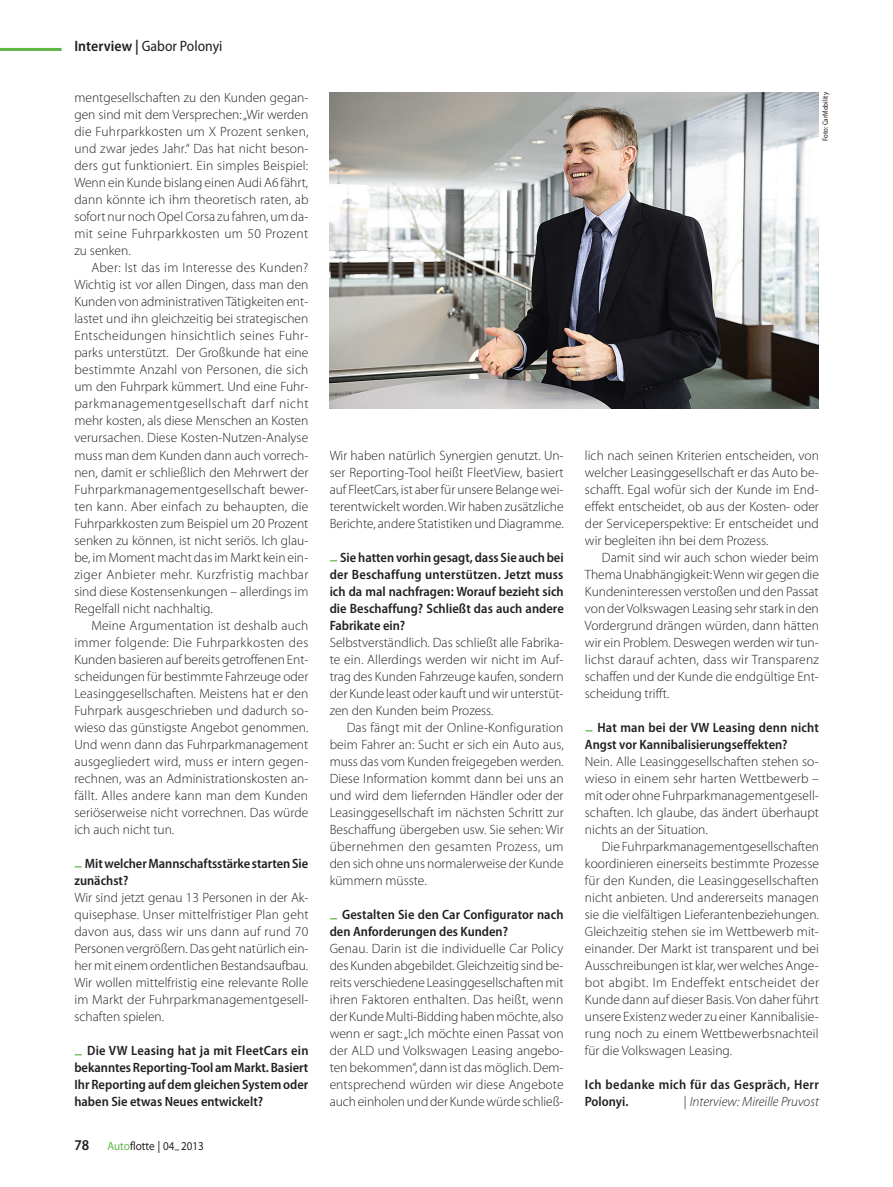
<style>
.page{position:relative;width:893px;height:1187px;background:#fff}
.page>*{position:absolute;margin:0;border:0;box-sizing:border-box;transform-origin:0 0}
.Rubrik{font:semi-condensed 15px "Myriad Pro";color:#231f20}
.Grundtext_Einzug{font:300 13.5px/17px "Myriad Pro";color:#231f20;text-align:justify}
.Grundtext{font:300 13.5px/17px "Myriad Pro";color:#231f20;text-align:justify}
.Frage{font:600 semi-condensed 13.5px/17px "Myriad Pro";color:#231f20}
.Frage-2{font:600 semi-condensed 13.5px/17px "Myriad Pro";letter-spacing:.025em;color:#231f20}
.Frage-3{font:italic 300 13.5px "Myriad Pro";color:#231f20}
.t1{font:semi-expanded 12px "Myriad Pro";color:#231f20;scale:.85 1}
.t2{font:semi-condensed 7.5px "Myriad Pro";color:#231f20}
.s1{font-weight:600}
.s2{font-stretch:normal;font-size:15.75px;color:#60b745}
.s3{font-weight:600;font-stretch:semi-condensed;font-size:15px}
.s4{color:#60b745}
.s5{font-style:normal}
</style>
<div class="page">
<img style="left:330px;top:92px;width:489px;height:316px">
<hr style="left:0;top:48px;width:62px;height:3px;background:#60b745">
<p class="Rubrik" style="left:74px;top:38px;width:150px"><span class="s1">Interview |</span> Gabor Polonyi</p>
<p class="Grundtext" style="left:74px;top:89px;width:236px">mentgesellschaften zu den Kunden gegan&shy;gen sind mit dem Versprechen: „Wir werden die Fuhrparkkosten um X Prozent senken, und zwar jedes Jahr.“ Das hat nicht beson&shy;ders gut funktioniert. Ein simples Beispiel:<br>Wenn ein Kunde bislang einen Audi A6 fährt, dann könnte ich ihm theoretisch raten, ab sofort nur noch Opel Corsa zu fahren, um da&shy;mit seine Fuhrparkkosten um 50 Prozent zu senken.</p>
<p class="Grundtext_Einzug" style="left:74px;top:259px;width:236px;text-indent:17px">Aber: Ist das im Interesse des Kunden?<br>Wichtig ist vor allen Dingen, dass man den Kunden von administrativen Tätigkeiten ent&shy;lastet und ihn gleichzeitig bei strategischen Entscheidungen hinsichtlich seines Fuhr&shy;parks unterstützt. Der Großkunde hat eine bestimmte Anzahl von Personen, die sich um den Fuhrpark kümmert. Und eine Fuhr&shy;parkmanagementgesellschaft darf nicht mehr kosten, als diese Menschen an Kosten verursachen. Diese Kosten-Nutzen-Analyse muss man dem Kunden dann auch vorrech&shy;nen, damit er schließlich den Mehrwert der Fuhrparkmanagementgesellschaft bewer&shy;ten kann. Aber einfach zu behaupten, die Fuhrparkkosten zum Beispiel um 20 Prozent senken zu können, ist nicht seriös. Ich glau&shy;be, im Moment macht das im Markt kein ein&shy;ziger Anbieter mehr. Kurzfristig machbar sind diese Kostensenkungen – allerdings im Regelfall nicht nachhaltig.</p>
<p class="Grundtext_Einzug" style="left:74px;top:616px;width:236px;text-indent:17px">Meine Argumentation ist deshalb auch immer folgende: Die Fuhrparkkosten des Kunden basieren auf bereits getroffenen Ent&shy;scheidungen für bestimmte Fahrzeuge oder Leasinggesellschaften. Meistens hat er den Fuhrpark ausgeschrieben und dadurch so&shy;wieso das günstigste Angebot genommen.<br>Und wenn dann das Fuhrparkmanagement ausgegliedert wird, muss er intern gegen&shy;rechnen, was an Administrationskosten an&shy;fällt. Alles andere kann man dem Kunden seriöserweise nicht vorrechnen. Das würde ich auch nicht tun.</p>
<p class="Frage" style="left:74px;top:855px;width:235px"><span class="s2">–</span> Mit welcher Mannschaftsstärke starten Sie zunächst?</p>
<p class="Grundtext" style="left:74px;top:888px;width:236px">Wir sind jetzt genau 13 Personen in der Ak&shy;quisephase. Unser mittelfristiger Plan geht davon aus, dass wir uns dann auf rund 70<br>Personen vergrößern. Das geht natürlich ein&shy;her mit einem ordentlichen Bestandsaufbau.<br>Wir wollen mittelfristig eine relevante Rolle im Markt der Fuhrparkmanagementgesell&shy;schaften spielen.</p>
<p class="Frage" style="left:74px;top:1042px;width:236px;text-align:justify"><span class="s2">–</span> Die VW Leasing hat ja mit FleetCars ein bekanntes Reporting-Tool am Markt. Basiert Ihr Reporting auf dem gleichen System oder haben Sie etwas Neues entwickelt?</p>
<p class="t1" style="left:74px;top:1139px;width:154px"><span class="s3">78</span> <span class="s4">Auto</span>flotte | 04–2013</p>
<p class="t2" style="left:821px;top:141px;width:51px;rotate:-90deg">Foto: CarMobility</p>
<p class="Grundtext" style="left:330px;top:446px;width:236px">Wir haben natürlich Synergien genutzt. Un&shy;ser Reporting-Tool heißt FleetView, basiert auf FleetCars, ist aber für unsere Belange wei&shy;terentwickelt worden. Wir haben zusätzliche Berichte, andere Statistiken und Diagramme.</p>
<p class="Frage" style="left:330px;top:549px;width:236px;text-align:justify"><span class="s2">–</span> Sie hatten vorhin gesagt, dass Sie auch bei der Beschaffung unterstützen. Jetzt muss ich da mal nachfragen: Worauf bezieht sich die Beschaffung? Schließt das auch andere Fabrikate ein?</p>
<p class="Grundtext" style="left:330px;top:633px;width:236px">Selbstverständlich. Das schließt alle Fabrika&shy;te ein. Allerdings werden wir nicht im Auf&shy;trag des Kunden Fahrzeuge kaufen, sondern der Kunde least oder kauft und wir unterstüt&shy;zen den Kunden beim Prozess.</p>
<p class="Grundtext_Einzug" style="left:330px;top:718px;width:235px;text-indent:17px">Das fängt mit der Online-Konfiguration beim Fahrer an: Sucht er sich ein Auto aus, muss das vom Kunden freigegeben werden.<br>Diese Information kommt dann bei uns an und wird dem liefernden Händler oder der Leasinggesellschaft im nächsten Schritt zur Beschaffung übergeben usw. Sie sehen: Wir übernehmen den gesamten Prozess, um den sich ohne uns normalerweise der Kunde kümmern müsste.</p>
<p class="Frage" style="left:330px;top:906px;width:235px"><span class="s2">–</span> Gestalten Sie den Car Configurator nach den Anforderungen des Kunden?</p>
<p class="Grundtext" style="left:330px;top:939px;width:235px">Genau. Darin ist die individuelle Car Policy des Kunden abgebildet. Gleichzeitig sind be&shy;reits verschiedene Leasinggesellschaften mit ihren Faktoren enthalten. Das heißt, wenn der Kunde Multi-Bidding haben möchte, also wenn er sagt: „Ich möchte einen Passat von der ALD und Volkswagen Leasing angebo&shy;ten bekommen“, dann ist das möglich. Dem&shy;entsprechend würden wir diese Angebote auch einholen und der Kunde würde schließ-</p>
<p class="Grundtext" style="left:585px;top:446px;width:235px">lich nach seinen Kriterien entscheiden, von welcher Leasinggesellschaft er das Auto be&shy;schafft. Egal wofür sich der Kunde im End&shy;effekt entscheidet, ob aus der Kosten- oder der Serviceperspektive: Er entscheidet und wir begleiten ihn bei dem Prozess.</p>
<p class="Grundtext_Einzug" style="left:585px;top:548px;width:236px;text-indent:17px">Damit sind wir auch schon wieder beim Thema Unabhängigkeit: Wenn wir gegen die Kundeninteressen verstoßen und den Passat von der Volkswagen Leasing sehr stark in den Vordergrund drängen würden, dann hätten wir ein Problem. Deswegen werden wir tun&shy;lichst darauf achten, dass wir Transparenz schaffen und der Kunde die endgültige Ent&shy;scheidung trifft.</p>
<p class="Frage" style="left:585px;top:719px;width:235px"><span class="s2">–</span> Hat man bei der VW Leasing denn nicht<br>Angst vor Kannibalisierungseffekten?</p>
<p class="Grundtext" style="left:585px;top:752px;width:236px">Nein. Alle Leasinggesellschaften stehen so&shy;wieso in einem sehr harten Wettbewerb – mit oder ohne Fuhrparkmanagementgesell&shy;schaften. Ich glaube, das ändert überhaupt nichts an der Situation.</p>
<p class="Grundtext_Einzug" style="left:585px;top:837px;width:236px;text-indent:17px">Die Fuhrparkmanagementgesellschaften koordinieren einerseits bestimmte Prozesse für den Kunden, die Leasinggesellschaften nicht anbieten. Und andererseits managen sie die vielfältigen Lieferantenbeziehungen.<br>Gleichzeitig stehen sie im Wettbewerb mit&shy;einander. Der Markt ist transparent und bei Ausschreibungen ist klar, wer welches Ange&shy;bot abgibt. Im Endeffekt entscheidet der Kunde dann auf dieser Basis. Von daher führt unsere Existenz weder zu einer Kannibalisie&shy;rung noch zu einem Wettbewerbsnachteil für die Volkswagen Leasing.</p>
<p class="Frage-2" style="left:585px;top:1076px;width:235px">Ich bedanke mich für das Gespräch, Herr<br>Polonyi.</p>
<p class="Frage-3" style="left:684px;top:1094px;width:136px"><span class="s5">|</span> Interview: Mireille Pruvost</p>
</div>
